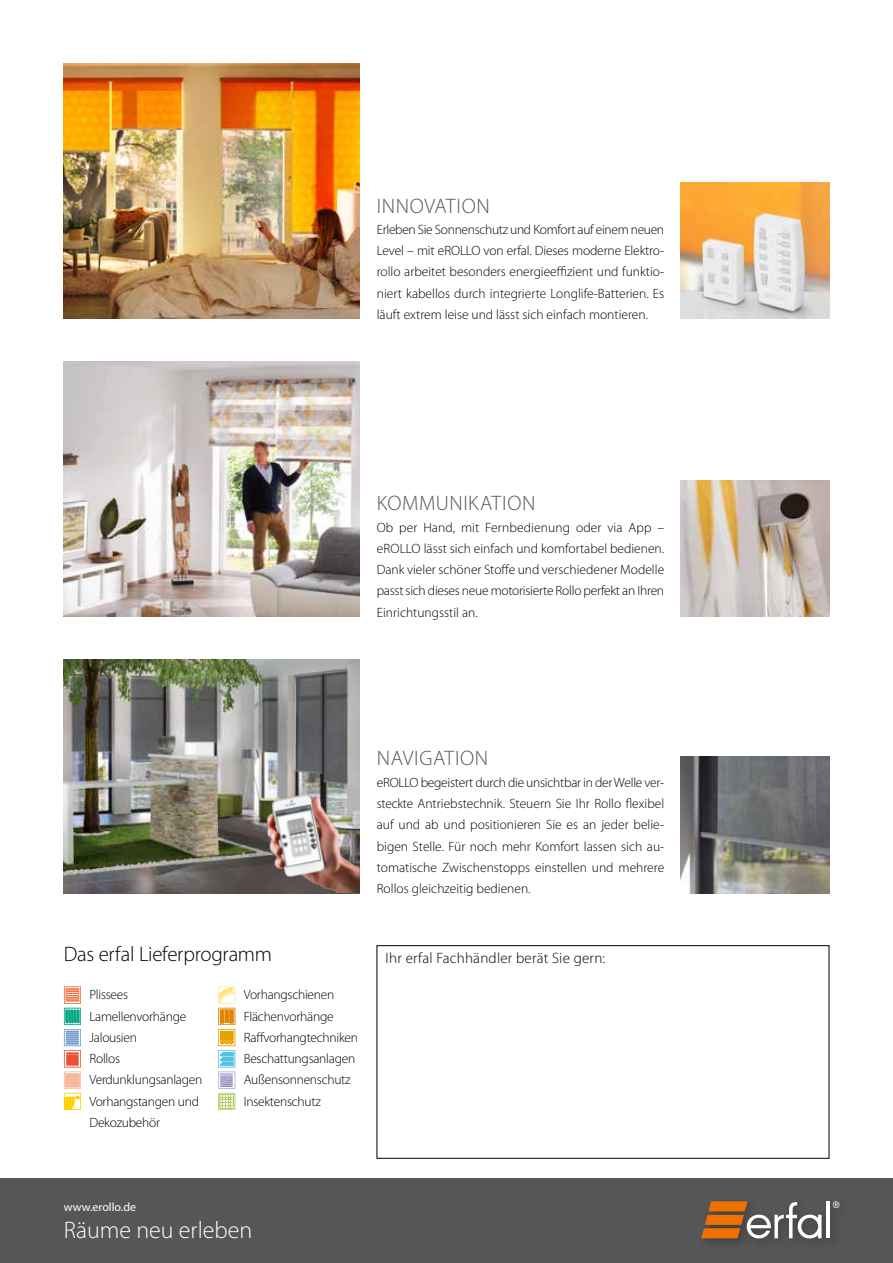
<style>
.page{position:relative;width:893px;height:1263px;background:#fff}
.page>*{position:absolute;margin:0;border:0;box-sizing:border-box;transform-origin:0 0}
.t1{font:300 24px "Myriad Pro";color:#fff}
.t2{font:300 21px "Myriad Pro";letter-spacing:.03em;color:#565656}
.t3{font:300 21px "Myriad Pro";letter-spacing:-.015em;color:#000}
.t4{font:300 15px "Myriad Pro";letter-spacing:.015em;color:#000}
.t5{font:300 13.5px/21.3px "Myriad Pro";letter-spacing:-.015em;color:#000;text-align:justify}
.t6{font:12px "Myriad Pro";color:#fff}
</style>
<div class="page">
<div style="left:0;top:1178px;width:893px;height:85px;background:#565656"></div>
<img style="left:64px;top:64px;width:296px;height:255px">
<img style="left:680px;top:183px;width:149px;height:136px">
<img style="left:680px;top:480px;width:149px;height:137px">
<img style="left:680px;top:757px;width:149px;height:136px">
<img style="left:64px;top:361px;width:296px;height:256px">
<img style="left:64px;top:659px;width:296px;height:234px">
<svg style="left:64px;top:986px;width:17px;height:124px"></svg>
<svg style="left:218px;top:986px;width:17px;height:124px"></svg>
<div style="left:377px;top:945px;width:452px;height:213px;border:1px solid #000"></div>
<img style="left:256px;top:779px;width:104px;height:114px">
<hr style="left:826px;top:1201px;width:4px;height:37px;background:#fff">
<svg style="left:833px;top:1201px;width:6px;height:7px"></svg>
<svg style="left:701px;top:1201px;width:120px;height:37px"></svg>
<h2 class="t2" style="left:377px;top:193px;width:114px">I nnovation</h2>
<p class="t5" style="left:377px;top:219px;width:289px">Erleben Sie Sonnenschutz und Komfort auf einem neuen Level – mit eROLLO von erfal. Dieses moderne Elektro&shy;rollo arbeitet besonders energieeffizient und funktio&shy;niert kabellos durch integrierte Longlife-Batterien. Es läuft extrem leise und lässt sich einfach montieren.</p>
<h2 class="t2" style="left:377px;top:491px;width:160px">kommunikation</h2>
<p class="t5" style="left:377px;top:516px;width:289px">Ob per Hand, mit Fernbedienung oder via App – eROLLO lässt sich einfach und komfortabel bedienen.<br>Dank vieler schöner Stoffe und verschiedener Modelle passt sich dieses neue motorisierte Rollo perfekt an I hren Einrichtungsstil an.</p>
<h2 class="t2" style="left:377px;top:746px;width:113px">Navigation</h2>
<p class="t5" style="left:377px;top:771px;width:289px">eROLLO begeistert durch die unsichtbar in der Welle ver&shy;steckte Antriebstechnik. Steuern Sie I hr Rollo flexibel auf und ab und positionieren Sie es an jeder belie&shy;bigen Stelle. Für noch mehr Komfort lassen sich au&shy;tomatische Zwischenstopps einstellen und mehrere Rollos gleichzeitig bedienen.</p>
<h2 class="t3" style="left:64px;top:941px;width:210px">Das erfal Lieferprogramm</h2>
<p class="t5" style="left:89px;top:984px;width:40px">Plissees</p>
<p class="t5" style="left:89px;top:1005px;width:98px">Lamellenvorhänge</p>
<p class="t5" style="left:89px;top:1026px;width:49px">Jalousien</p>
<p class="t5" style="left:89px;top:1048px;width:32px">Rollos</p>
<p class="t5" style="left:83px;top:1069px;width:121px">Verdunklungsanlagen</p>
<p class="t5" style="left:83px;top:1090px;width:117px">Vorhangstangen und</p>
<p class="t5" style="left:89px;top:1112px;width:72px">Dekozubehör</p>
<p class="t5" style="left:238px;top:984px;width:98px">Vorhangschienen</p>
<p class="t5" style="left:244px;top:1005px;width:91px">Flächenvorhänge</p>
<p class="t5" style="left:244px;top:1026px;width:116px">Raffvorhangtechniken</p>
<p class="t5" style="left:244px;top:1048px;width:113px">Beschattungsanlagen</p>
<p class="t5" style="left:238px;top:1069px;width:114px">Außensonnenschutz</p>
<p class="t5" style="left:238px;top:1090px;width:85px">I nsektenschutz</p>
<p class="t4" style="left:386px;top:949px;width:221px">I hr erfal Fachhändler berät Sie gern:</p>
<p class="t6" style="left:64px;top:1200px;width:74px">www.erollo.de</p>
<h1 class="t1" style="left:64px;top:1216px;width:190px">Räume neu erleben</h1>
</div>
